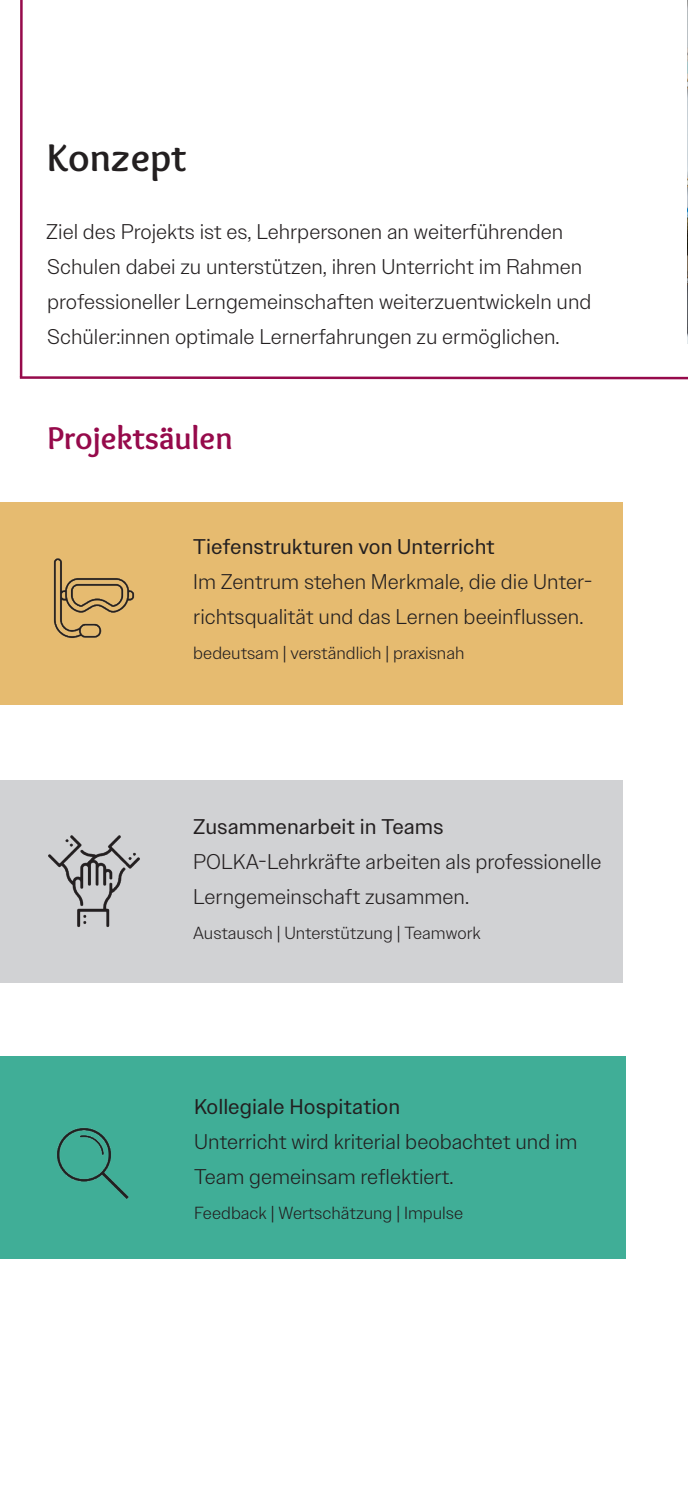
<style>
.page{position:relative;width:688px;height:1489px;background:#fff}
.page>*{position:absolute;margin:0;border:0;box-sizing:border-box;transform-origin:0 0}
.Kapitelüberschrift_normal{font:700 40px "Overlock";color:#231f20}
.Gliederungsüberschrift{font:700 32.5px "Overlock";color:#960a4b}
.Text{font:300 21.25px/35px "Owners Text";color:#231f20}
.Text-2{font:21.25px "Owners Text";color:#231f20}
.Text-3{font:300 17.5px "Owners Text";color:#231f20}
</style>
<div class="page">
<img style="left:687px;top:0;width:1px;height:344px">
<div style="left:0;top:502px;width:622px;height:202px;background:#e6bb70"></div>
<img style="left:53px;top:558px;width:82px;height:80px">
<div style="left:0;top:780px;width:622px;height:202px;background:#d1d2d4"></div>
<img style="left:48px;top:835px;width:92px;height:92px">
<div style="left:0;top:1056px;width:625px;height:202px;background:#40ae97"></div>
<img style="left:56px;top:1127px;width:73px;height:72px">
<svg style="left:19px;top:375px;width:668px;height:5px"></svg>
<hr style="left:20px;top:0;width:3px;height:377px;background:#960a4b">
<h1 class="Kapitelüberschrift_normal" style="left:47px;top:134px;width:140px">Konzept</h1>
<p class="Text" style="left:46px;top:214px;width:546px">Ziel des Projekts ist es, Lehrpersonen an weiterführenden Schulen dabei zu unterstützen, ihren Unterricht im Rahmen professioneller Lerngemeinschaften weiterzuentwickeln und Schüler:innen optimale Lernerfahrungen zu ermöglichen.</p>
<p class="Gliederungsüberschrift" style="left:48px;top:419px;width:186px">Projektsäulen</p>
<p class="Text-2" style="left:193px;top:533px;width:303px">Tiefenstrukturen von Unterricht</p>
<p class="Text" style="left:193px;top:564px;width:401px">Im Zentrum stehen Merkmale, die die Unter&shy;richtsqualität und das Lernen beeinflussen.</p>
<p class="Text-3" style="left:193px;top:642px;width:273px">bedeutsam | verständlich | praxisnah</p>
<p class="Text-2" style="left:193px;top:813px;width:252px">Zusammenarbeit in Teams</p>
<p class="Text" style="left:193px;top:844px;width:409px">POLKA-Lehrkräfte arbeiten als professionelle<br>Lerngemeinschaft zusammen.</p>
<p class="Text-3" style="left:193px;top:922px;width:289px">Austausch | Unterstützung | Teamwork</p>
<p class="Text-2" style="left:194px;top:1093px;width:207px">Kollegiale Hospitation</p>
<p class="Text" style="left:194px;top:1124px;width:385px">Unterricht wird kriterial beobachtet und im<br>Team gemeinsam reflektiert.</p>
<p class="Text-3" style="left:194px;top:1202px;width:270px">Feedback | Wertschätzung | Impulse</p>
</div>
